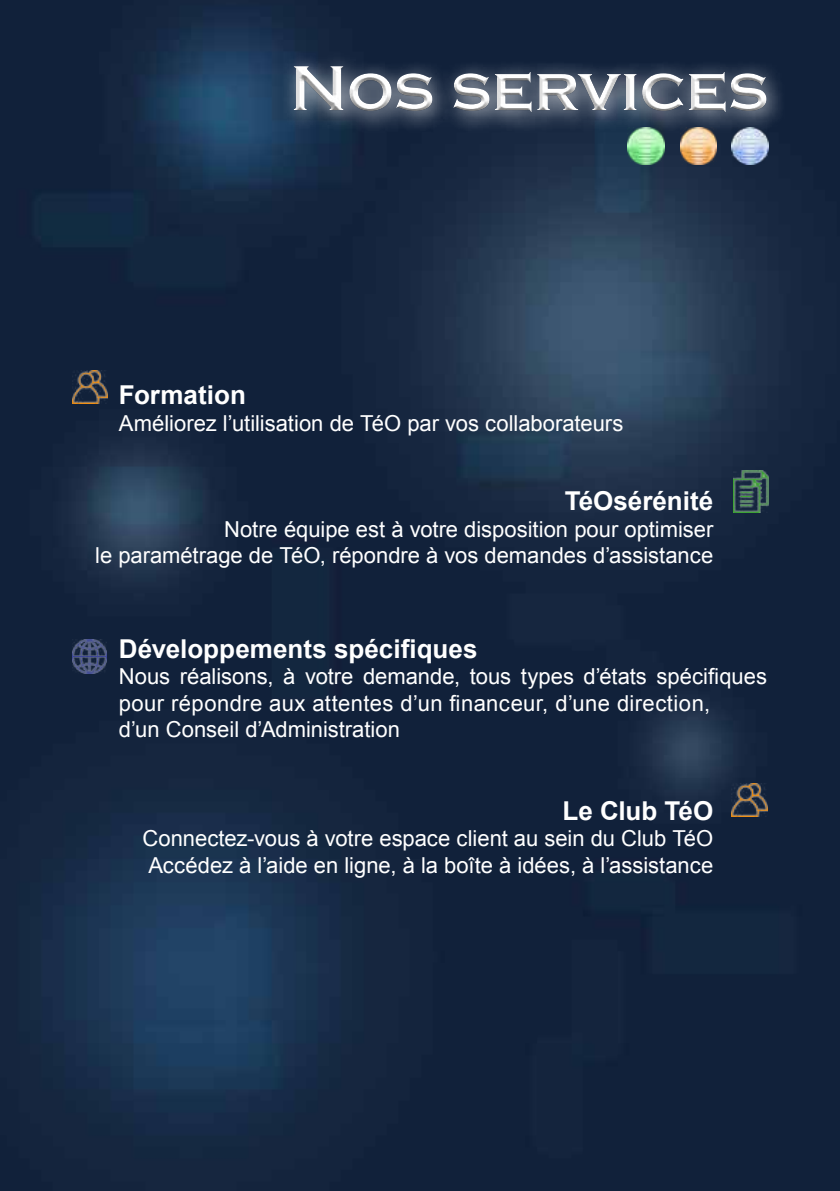
<style>
.page{position:relative;width:840px;height:1191px;background:#fff}
.page>*{position:absolute;margin:0;border:0;box-sizing:border-box;transform-origin:0 0}
.t1{font:700 65.8px "Copperplate Gothic";color:#fff}
.t2{font:700 26px "Arial";color:#fff}
.t3{font:22px/26.4px "Arial";color:#fff}
</style>
<div class="page">
<img style="left:0;top:0;width:839px;height:1191px">
<img style="left:627px;top:134px;width:37px;height:30px">
<img style="left:731px;top:134px;width:37px;height:30px">
<img style="left:679px;top:134px;width:37px;height:30px">
<div style="left:281px;top:52px;width:506px;height:82px;background:#fff;opacity:.75"></div>
<div style="left:280px;top:54px;width:499px;height:56px;background:#fff;opacity:.75"></div>
<div style="left:280px;top:62px;width:499px;height:64px;background:#000;opacity:.75"></div>
<img style="left:72px;top:370px;width:35px;height:33px">
<img style="left:731px;top:783px;width:35px;height:33px">
<img style="left:72px;top:639px;width:35px;height:34px">
<img style="left:733px;top:470px;width:35px;height:42px">
<h1 class="t1" style="left:289px;top:52px;width:480px">Nos services</h1>
<p class="t2" style="left:119px;top:378px;width:128px">Formation</p>
<p class="t3" style="left:119px;top:410px;width:505px">Améliorez l’utilisation de TéO par vos collaborateurs</p>
<p class="t2" style="left:564px;top:484px;width:150px">TéOsérénité</p>
<p class="t3" style="left:95px;top:516px;width:619px;text-align:right">Notre équipe est à votre disposition pour optimiser<br>le paramétrage de TéO, répondre à vos demandes d’assistance</p>
<p class="t2" style="left:119px;top:631px;width:360px">Développements spécifiques</p>
<p class="t3" style="left:119px;top:664px;width:649px">Nous réalisons, à votre demande, tous types d’états spécifiques pour répondre aux attentes d’un financeur, d’une direction,<br>d’un Conseil d’Administration</p>
<p class="t2" style="left:562px;top:793px;width:152px">Le Club TéO</p>
<p class="t3" style="left:142px;top:825px;width:572px">Connectez-vous à votre espace client au sein du Club TéO<br>Accédez à l’aide en ligne, à la boîte à idées, à l’assistance</p>
</div>
